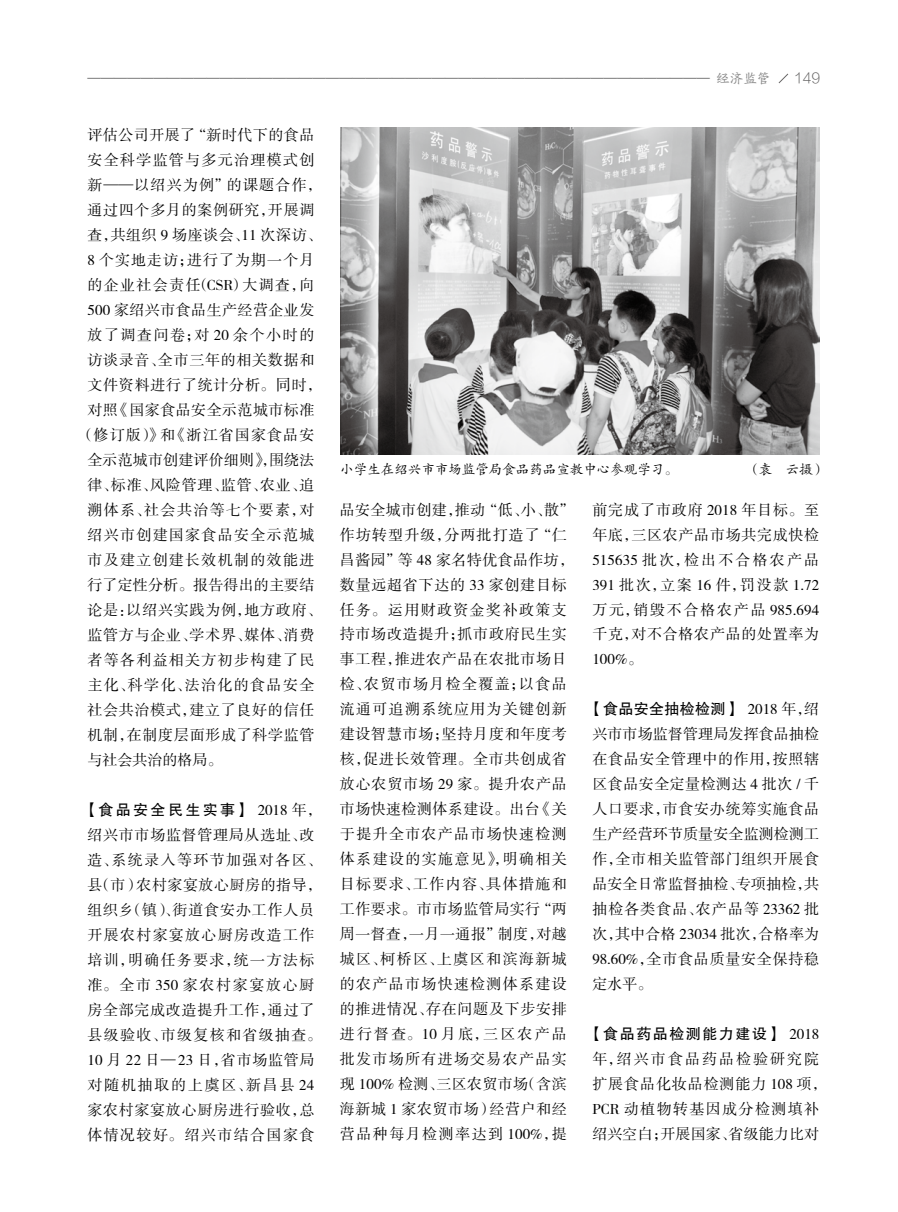
<style>
.page{position:relative;width:898px;height:1212px;background:#fff}
.page>*{position:absolute;margin:0;border:0;box-sizing:border-box;transform-origin:0 0}
.t1{font:15px/25px "FZSSK GBK1 0";letter-spacing:.05em;color:#000}
.t2{font:15px/25px "FZSSK GBK1 0";letter-spacing:.085em;color:#000}
.t3{font:15px "FZSSK GBK1 0";letter-spacing:.09em;color:#000}
.t4{font:15px "FZSSK GBK1 0";letter-spacing:.03em;color:#000}
.t5{font:15px "FZSSK GBK1 0";letter-spacing:.01em;color:#000}
.t6{font:15px "FZHTK GBK1 0";letter-spacing:.02em;color:#000}
.t7{font:15px "FZSSK GBK1 0";letter-spacing:.075em;color:#000}
.t8{font:15px "FZHTK GBK1 0";letter-spacing:.16em;color:#000}
.t9{font:15px "FZHTK GBK1 0";letter-spacing:.1em;color:#000}
.t10{font:15px "FZSSK GBK1 0";letter-spacing:.08em;color:#000}
.t11{font:15px "FZSSK GBK1 0";letter-spacing:.07em;color:#000}
.t12{font:15px "FZSSK GBK1 0";letter-spacing:.105em;color:#000}
.t13{font:15px "FZSSK GBK1 0";color:#000}
.t14{font:14.25px "FZLTKHK GBK1 0";color:#666565}
.t15{font:13.5px "FZKTK GBK1 0";color:#000}
.t16{font:13.5px "FZBWKSK GBK1 0";color:#898989}
.s1{font-family:"FZSSK GBK1 0"}
</style>
<div class="page">
<svg style="left:778px;top:73px;width:10px;height:11px"></svg>
<img style="left:340px;top:128px;width:479px;height:326px">
<p class="t4" style="left:87px;top:127px;width:228px">评估公司开展了“新时代下的食品</p>
<p class="t2" style="left:87px;top:148px;width:228px">安全科学监管与多元治理模式创</p>
<p class="t10" style="left:87px;top:177px;width:236px">新——以绍兴为例”的课题合作，</p>
<p class="t1" style="left:87px;top:198px;width:228px">通过四个多月的案例研究，开展调</p>
<p class="t1" style="left:87px;top:223px;width:236px">查，共组织 9 场座谈会、11 次深访、</p>
<p class="t11" style="left:87px;top:252px;width:228px">8 个实地走访；进行了为期一个月</p>
<p class="t3" style="left:87px;top:277px;width:228px">的企业社会责任（CSR）大调查，向</p>
<p class="t4" style="left:87px;top:302px;width:228px">500 家绍兴市食品生产经营企业发</p>
<p class="t12" style="left:87px;top:327px;width:228px">放了调查问卷；对 20 余个小时的</p>
<p class="t1" style="left:87px;top:348px;width:228px">访谈录音、全市三年的相关数据和</p>
<p class="t1" style="left:87px;top:373px;width:236px">文件资料进行了统计分析。同时，</p>
<p class="t4" style="left:87px;top:402px;width:228px">对照《国家食品安全示范城市标准</p>
<p class="t7" style="left:80px;top:427px;width:236px">（修订版）》和《浙江省国家食品安</p>
<p class="t5" style="left:87px;top:452px;width:228px">全示范城市创建评价细则》，围绕法</p>
<p class="t1" style="left:87px;top:473px;width:228px">律、标准、风险管理、监管、农业、追</p>
<p class="t3" style="left:87px;top:502px;width:228px">溯体系、社会共治等七个要素，对</p>
<p class="t2" style="left:87px;top:523px;width:228px">绍兴市创建国家食品安全示范城</p>
<p class="t2" style="left:87px;top:548px;width:228px">市及建立创建长效机制的效能进</p>
<p class="t5" style="left:87px;top:577px;width:228px">行了定性分析。报告得出的主要结</p>
<p class="t1" style="left:87px;top:598px;width:236px">论是：以绍兴实践为例，地方政府、</p>
<p class="t1" style="left:87px;top:623px;width:228px">监管方与企业、学术界、媒体、消费</p>
<p class="t2" style="left:87px;top:648px;width:228px">者等各利益相关方初步构建了民</p>
<p class="t3" style="left:87px;top:677px;width:228px">主化、科学化、法治化的食品安全</p>
<p class="t1" style="left:87px;top:698px;width:228px">社会共治模式，建立了良好的信任</p>
<p class="t1" style="left:87px;top:723px;width:228px">机制，在制度层面形成了科学监管</p>
<p class="t13" style="left:87px;top:751px;width:136px">与社会共治的格局。</p>
<p class="t8" style="left:83px;top:801px;width:240px">【食品安全民生实事】 <span class="s1">2018 年，</span></p>
<p class="t2" style="left:87px;top:823px;width:236px">绍兴市市场监督管理局从选址、改造、系统录入等环节加强对各区、县（市）农村家宴放心厨房的指导，组织乡（镇）、街道食安办工作人员开展农村家宴放心厨房改造工作培训，明确任务要求，统一方法标准。全市 350 家农村家宴放心厨房全部完成改造提升工作，通过了县级验收、市级复核和省级抽查。<br>10 月 22 日—23 日，省市场监管局对随机抽取的上虞区、新昌县 24家农村家宴放心厨房进行验收，总体情况较好。绍兴市结合国家食</p>
<p class="t16" style="left:716px;top:72px;width:55px">经济监管</p>
<p class="t14" style="left:793px;top:70px;width:28px">149</p>
<p class="t15" style="left:340px;top:463px;width:339px">小学生在绍兴市市场监管局食品药品宣教中心参观学习。</p>
<p class="t15" style="left:747px;top:463px;width:80px">（袁 云摄）</p>
<p class="t1" style="left:340px;top:497px;width:236px">品安全城市创建，推动“低、小、散”作坊转型升级，分两批打造了“仁昌酱园”等 48 家名特优食品作坊，数量远超省下达的 33 家创建目标任务。运用财政资金奖补政策支持市场改造提升；抓市政府民生实事工程，推进农产品在农批市场日检、农贸市场月检全覆盖；以食品流通可追溯系统应用为关键创新建设智慧市场；坚持月度和年度考核，促进长效管理。全市共创成省放心农贸市场 29 家。提升农产品市场快速检测体系建设。出台《关于提升全市农产品市场快速检测体系建设的实施意见》，明确相关目标要求、工作内容、具体措施和工作要求。市市场监管局实行“两周一督查，一月一通报”制度，对越城区、柯桥区、上虞区和滨海新城的农产品市场快速检测体系建设的推进情况、存在问题及下步安排进行督查。10 月底，三区农产品批发市场所有进场交易农产品实现 100% 检测、三区农贸市场（含滨海新城 1 家农贸市场）经营户和经营品种每月检测率达到 100%，提</p>
<p class="t1" style="left:592px;top:497px;width:228px;text-align:justify">前完成了市政府 2018 年目标。至年底，三区农产品市场共完成快检515635 批次，检出不合格农产品391 批次，立案 16 件，罚没款 1.72万元，销毁不合格农产品 985.694千克，对不合格农产品的处置率为100%。</p>
<p class="t6" style="left:588px;top:701px;width:232px">【食品安全抽检检测】 <span class="s1">2018 年，绍</span></p>
<p class="t1" style="left:592px;top:722px;width:228px;text-align:justify">兴市市场监督管理局发挥食品抽检在食品安全管理中的作用，按照辖区食品安全定量检测达 4 批次 / 千人口要求，市食安办统筹实施食品生产经营环节质量安全监测检测工作，全市相关监管部门组织开展食品安全日常监督抽检、专项抽检，共抽检各类食品、农产品等 23362 批次，其中合格 23034 批次，合格率为98.60%，全市食品质量安全保持稳定水平。</p>
<p class="t9" style="left:588px;top:1026px;width:232px">【食品药品检测能力建设】 <span class="s1">2018</span></p>
<p class="t1" style="left:592px;top:1047px;width:236px">年，绍兴市食品药品检验研究院扩展食品化妆品检测能力 108 项，<br>PCR 动植物转基因成分检测填补绍兴空白；开展国家、省级能力比对</p>
</div>
